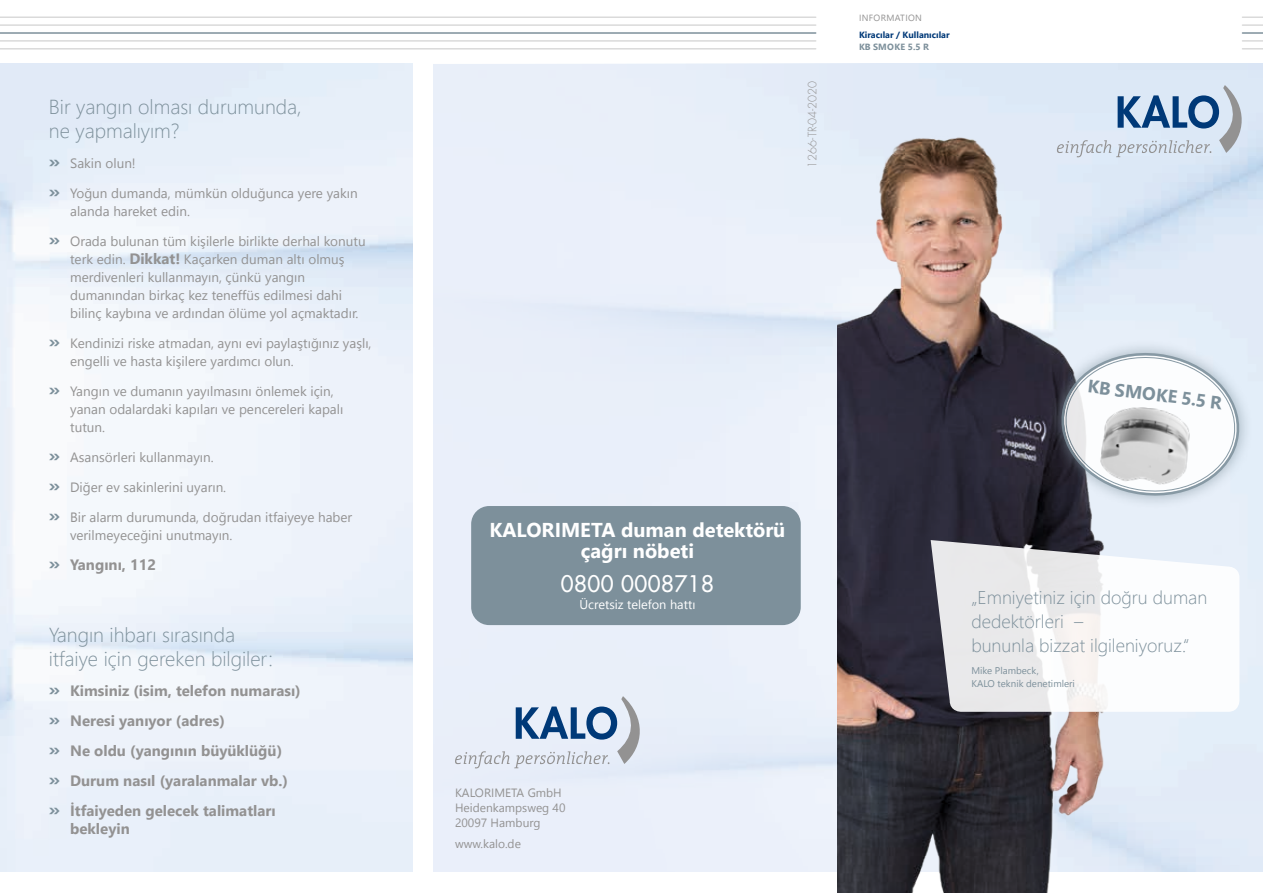
<style>
.page{position:relative;width:1263px;height:893px;background:#fff}
.page>*{position:absolute;margin:0;border:0;box-sizing:border-box;transform-origin:0 0}
.t1{font:22.35px "Futura LT";letter-spacing:.02em;color:#fff}
.t2{font:300 20.25px/24px "Segoe UI";color:#7d909b}
.t3{font:700 20.1px/20.9px "Segoe UI";color:#fff;text-align:center}
.t4{font:300 18.45px/24.3px "Segoe UI";color:#7d909b}
.t5{font:700 18px "Segoe UI";color:#7d909b}
.t6{font:700 15px/30px "Segoe UI";color:#939292}
.t7{font:13.5px/18px "Segoe UI";color:#939292}
.t8{font:12.75px "Segoe UI";color:#fff}
.t9{font:12px/15px "Segoe UI";color:#939292}
.t10{font:300 11.25px "Futura LT";color:#939292}
.t11{font:9.75px/13px "Segoe UI";color:#7d909b}
.t12{font:700 9px "Segoe UI";color:#003978}
.t13{font:9px "Segoe UI";letter-spacing:.035em;color:#939292}
.t14{font:700 9px "Segoe UI";letter-spacing:.035em;color:#7d909b}
.s1{font-weight:700;font-size:19.5px;color:#7d909b}
.s2{font-weight:700;font-size:15px}
.s3{font-size:19.5px;color:#7d909b}
</style>
<div class="page">
<div style="left:434px;top:64px;width:829px;height:808px;background:#e9effa"></div>
<svg style="left:1057px;top:85px;width:191px;height:72px;background:#c9d2de"></svg>
<svg style="left:455px;top:696px;width:191px;height:72px;background:#c6d1e1"></svg>
<img style="left:838px;top:88px;width:380px;height:805px">
<svg style="left:931px;top:540px;width:308px;height:172px"></svg>
<div style="left:1048px;top:339px;width:205px;height:171px;background:#7d909b;opacity:.75"></div>
<svg style="left:1056px;top:346px;width:189px;height:153px"></svg>
<hr style="left:1242px;top:48px;width:21px;height:2px;background:#dadada">
<hr style="left:1242px;top:24px;width:21px;height:2px;background:#dadada">
<hr style="left:1242px;top:16px;width:21px;height:2px;background:#dadada">
<hr style="left:1242px;top:32px;width:21px;height:2px;background:#7d909b">
<hr style="left:1242px;top:40px;width:21px;height:2px;background:#dadada">
<hr style="left:0;top:48px;width:816px;height:2px;background:#dadada">
<hr style="left:0;top:24px;width:816px;height:2px;background:#dadada">
<hr style="left:0;top:16px;width:816px;height:2px;background:#dadada">
<hr style="left:0;top:32px;width:816px;height:2px;background:#7d909b">
<hr style="left:0;top:40px;width:816px;height:2px;background:#dadada">
<img style="left:1096px;top:401px;width:100px;height:89px">
<div style="left:471px;top:506px;width:330px;height:119px;background:#7d909b;border-radius:18px"></div>
<h2 class="t2" style="left:49px;top:94px;width:254px">Bir yangın olması durumunda, ne yapmalıyım?</h2>
<p class="t7" style="left:49px;top:154px;width:88px"><span class="s1">»</span> Sakin olun!</p>
<p class="t7" style="left:70px;top:184px;width:289px;text-indent:-21px"><span class="s1">»</span> Yoğun dumanda, mümkün olduğunca yere yakın alanda hareket edin.</p>
<p class="t7" style="left:70px;top:232px;width:297px;text-indent:-21px"><span class="s1">»</span> Orada bulunan tüm kişilerle birlikte derhal konutu terk edin. <span class="s2">Dikkat!</span> Kaçarken duman altı olmuş merdivenleri kullanmayın, çünkü yangın dumanından birkaç kez teneffüs edilmesi dahi bilinç kaybına ve ardından ölüme yol açmaktadır.</p>
<p class="t7" style="left:70px;top:334px;width:303px;text-indent:-21px"><span class="s1">»</span> Kendinizi riske atmadan, aynı evi paylaştığınız yaşlı, engelli ve hasta kişilere yardımcı olun.</p>
<p class="t7" style="left:70px;top:382px;width:275px;text-indent:-21px"><span class="s1">»</span> Yangın ve dumanın yayılmasını önlemek için, yanan odalardaki kapıları ve pencereleri kapalı tutun.</p>
<p class="t7" style="left:49px;top:448px;width:166px"><span class="s1">»</span> Asansörleri kullanmayın.</p>
<p class="t7" style="left:49px;top:478px;width:179px"><span class="s1">»</span> Diğer ev sakinlerini uyarın.</p>
<p class="t7" style="left:70px;top:508px;width:284px;text-indent:-21px"><span class="s1">»</span> Bir alarm durumunda, doğrudan itfaiyeye haber verilmeyeceğini unutmayın.</p>
<p class="t6" style="left:49px;top:549px;width:109px"><span class="s3">»</span> Yangını, 112</p>
<h2 class="t2" style="left:49px;top:622px;width:226px">Yangın ihbarı sırasında itfaiye için gereken bilgiler:</h2>
<p class="t6" style="left:49px;top:675px;width:253px"><span class="s3">»</span> Kimsiniz (isim, telefon numarası) <span class="s3">»</span> Neresi yanıyor (adres)<br><span class="s3">»</span> Ne oldu (yangının büyüklüğü)<br><span class="s3">»</span> Durum nasıl (yaralanmalar vb.) <span class="s3">»</span> İtfaiyeden gelecek talimatları</p>
<p class="t6" style="left:70px;top:813px;width:61px">bekleyin</p>
<p class="t10" style="left:805px;top:168px;width:88px;rotate:-90deg">1266-TR-04-2020</p>
<p class="t13" style="left:859px;top:11px;width:64px">INFORMATION</p>
<p class="t12" style="left:859px;top:28px;width:92px">Kiracılar / Kullanıcılar</p>
<p class="t14" style="left:859px;top:40px;width:72px">KB SMOKE 5.5 R</p>
<h3 class="t3" style="left:489px;top:519px;width:297px">KALORIMETA duman detektörü çağrı nöbeti</h3>
<h1 class="t1" style="left:561px;top:569px;width:154px">0800 0008718</h1>
<p class="t8" style="left:579px;top:595px;width:117px">Ücretsiz telefon hattı</p>
<p class="t9" style="left:455px;top:785px;width:112px">KALORIMETA GmbH<br>Heidenkampsweg 40<br>20097 Hamburg</p>
<p class="t9" style="left:455px;top:836px;width:67px">www.kalo.de</p>
<h3 class="t5" style="left:1089px;top:373px;width:136px;rotate:7deg">KB SMOKE 5.5 R</h3>
<h3 class="t4" style="left:971px;top:584px;width:237px">„Emniyetiniz için doğru duman dedektörleri –<br>bununla bizzat ilgileniyoruz.“</h3>
<p class="t11" style="left:971px;top:663px;width:105px">Mike Plambeck,<br>KALO teknik denetimleri</p>
</div>
